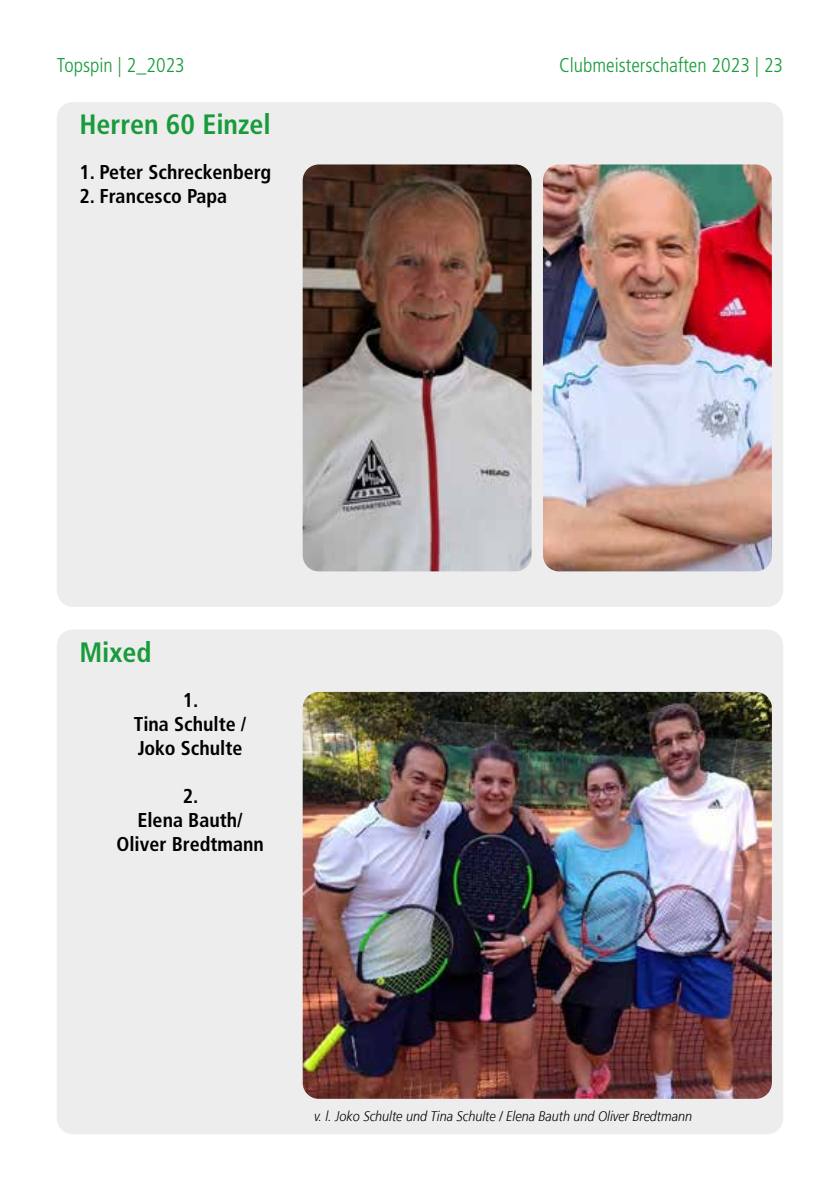
<style>
.page{position:relative;width:840px;height:1191px;background:#fff}
.page>*{position:absolute;margin:0;border:0;box-sizing:border-box;transform-origin:0 0}
.t1{font:700 condensed 28px "Frutiger LT Std";color:#199b3c}
.t2{font:700 condensed 20px/24px "Frutiger LT Std";color:#000;text-align:center}
.t3{font:300 condensed 20px "Frutiger LT Std";color:#199b3c}
.t4{font:italic 300 14px "Frutiger";color:#000;scale:.9 1}
</style>
<div class="page">
<div style="left:57px;top:629px;width:725px;height:505px;background:#ededed;border-radius:16px"></div>
<img style="left:302px;top:692px;width:469px;height:406px">
<div style="left:57px;top:102px;width:725px;height:505px;background:#ededed;border-radius:16px"></div>
<img style="left:302px;top:164px;width:229px;height:407px">
<img style="left:543px;top:164px;width:228px;height:407px">
<p class="t3" style="left:57px;top:53px;width:130px">Topspin | 2_2023</p>
<p class="t3" style="left:558px;top:53px;width:225px">Clubmeisterschaften 2023 | 23</p>
<h1 class="t1" style="left:79px;top:108px;width:193px">Herren 60 Einzel</h1>
<p class="t2" style="left:79px;top:161px;width:193px">1. Peter Schreckenberg</p>
<p class="t2" style="left:79px;top:185px;width:149px">2. Francesco Papa</p>
<h1 class="t1" style="left:79px;top:635px;width:74px">Mixed</h1>
<p class="t2" style="left:134px;top:688px;width:114px">1.<br>Tina Schulte /<br>Joko Schulte</p>
<p class="t2" style="left:116px;top:784px;width:149px">2.<br>Elena Bauth/<br>Oliver Bredtmann</p>
<p class="t4" style="left:314px;top:1108px;width:421px">v. l. Joko Schulte und Tina Schulte / Elena Bauth und Oliver Bredtmann</p>
</div>
